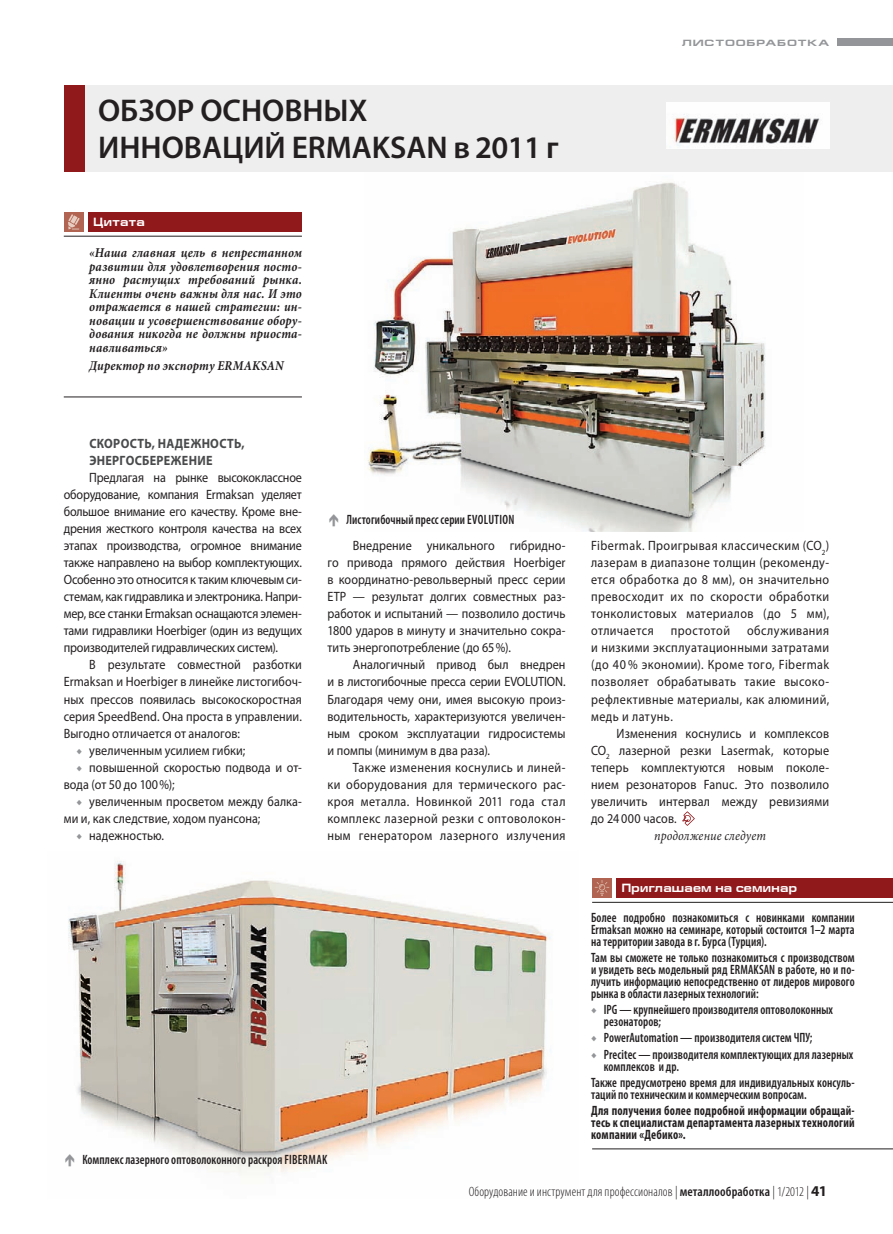
<style>
.page{position:relative;width:893px;height:1234px;background:#fff}
.page>*{position:absolute;margin:0;border:0;box-sizing:border-box;transform-origin:0 0}
.t1{font:600 31.5px/37.8px "Myriad Pro";color:#231f20}
.t2{font:13.5px/17px "Myriad Pro";letter-spacing:.01em;color:#231f20;text-align:justify;scale:.9 1}
.t3{font:600 condensed 13.5px/12px "Myriad Pro";letter-spacing:.01em;color:#231f20;scale:.9 1}
.t4{font:italic 700 13.5px/13.5px "Minion Pro";letter-spacing:.015em;color:#231f20;text-align:justify;scale:.9 1}
.t5{font:700 condensed 13.5px/12px "Myriad Pro";letter-spacing:.015em;color:#231f20;text-align:justify;scale:.9 1}
.t6{font:300 condensed 13.5px "Myriad Pro";letter-spacing:.005em;color:#231f20}
.t7{font:700 13.5px/17px "Myriad Pro";letter-spacing:.025em;color:#494a4b;scale:.9 1}
.t8{font:italic 13.5px "Minion Pro";letter-spacing:.01em;color:#231f20;scale:.9 1}
.t9{font:13.5px "Myriad Pro";letter-spacing:.035em;color:#231f20;scale:.9 1}
.t10{font:700 12px "Europe Ext";letter-spacing:.03em;color:#fff;scale:.9 1}
.t11{font:700 9px "Europe Ext";letter-spacing:.085em;color:#939598;scale:1.2 1}
.s1{font-family:"Minion Pro";color:#939598}
.s2{font-family:"Minion Pro";font-weight:400;font-stretch:normal;color:#939598}
.s3{font-weight:600}
.s4{font-weight:700;font-stretch:normal;font-size:15px}
</style>
<div class="page">
<svg style="left:682px;top:811px;width:13px;height:14px"></svg>
<img style="left:364px;top:171px;width:440px;height:360px">
<div style="left:69px;top:85px;width:824px;height:86px;background:#eeeeef"></div>
<div style="left:64px;top:85px;width:20px;height:86px;background:#90191c"></div>
<div style="left:88px;top:212px;width:214px;height:20px;background:#90191c"></div>
<div style="left:64px;top:212px;width:19px;height:20px;background:#b06451"></div>
<hr style="left:64px;top:236px;width:238px;height:1px;background:#231f20">
<svg style="left:68px;top:214px;width:12px;height:15px"></svg>
<img style="left:667px;top:102px;width:162px;height:47px">
<div style="left:616px;top:878px;width:277px;height:19px;background:#90191c"></div>
<div style="left:592px;top:878px;width:20px;height:19px;background:#b06451"></div>
<hr style="left:592px;top:901px;width:301px;height:1px;background:#231f20">
<hr style="left:64px;top:396px;width:238px;height:1px;background:#231f20">
<img style="left:68px;top:861px;width:483px;height:314px">
<hr style="left:592px;top:1148px;width:301px;height:1px;background:#231f20">
<svg style="left:595px;top:880px;width:14px;height:15px"></svg>
<div style="left:838px;top:38px;width:55px;height:7px;background:#939598"></div>
<svg style="left:68px;top:1153px;width:6px;height:12px"></svg>
<h1 class="t1" style="left:98px;top:94px;width:462px">ОБЗОР ОСНОВНЫХ<br>ИННОВАЦИЙ ERMAKSAN в 2011 г</h1>
<p class="t10" style="left:94px;top:217px;width:58px">Цитата</p>
<p class="t4" style="left:89px;top:247px;width:238px">«Наша главная цель в непрестанном развитии для удовлетворения посто&shy;янно растущих требований рынка.<br>Клиенты очень важны для нас. И это отражается в нашей стратегии: ин&shy;новации и усовершенствование обору&shy;дования никогда не должны приоста&shy;навливаться»</p>
<p class="t4" style="left:89px;top:359px;width:218px">Директор по экспорту ERMAKSAN</p>
<p class="t11" style="left:682px;top:39px;width:124px">ЛИСТООБРАБОТКА</p>
<p class="t7" style="left:89px;top:436px;width:174px">СКОРОСТЬ, НАДЕЖНОСТЬ,<br>ЭНЕРГОСБЕРЕЖЕНИЕ</p>
<p class="t2" style="left:64px;top:470px;width:266px;text-indent:26px">Предлагая на рынке высококлассное оборудование, компания Ermaksan уделяет большое внимание его качеству. Кроме вне&shy;дрения жесткого контроля качества на всех этапах производства, огромное внимание также направлено на выбор комплектующих.<br>Особенно это относится к таким ключевым си&shy;стемам, как гидравлика и электроника. Напри&shy;мер, все станки Ermaksan оснащаются элемен&shy;тами гидравлики Hoerbiger (один из ведущих производителей гидравлических систем).</p>
<p class="t2" style="left:64px;top:657px;width:266px;text-indent:26px">В результате совместной разботки Ermaksan и Hoerbiger в линейке листогибоч&shy;ных прессов появилась высокоскоростная серия SpeedBend. Она проста в управлении.<br>Выгодно отличается от аналогов:</p>
<p class="t2" style="left:77px;top:742px;width:189px"><span class="s1">◆</span> увеличенным усилием гибки;</p>
<p class="t2" style="left:64px;top:759px;width:266px;text-indent:13px"><span class="s1">◆</span> повышенной скоростью подвода и от&shy;вода (от 50 до 100 %);</p>
<p class="t2" style="left:64px;top:793px;width:266px;text-indent:13px"><span class="s1">◆</span> увеличенным просветом между балка&shy;ми и, как следствие, ходом пуансона;</p>
<p class="t2" style="left:77px;top:827px;width:99px"><span class="s1">◆</span> надежностью.</p>
<p class="t3" style="left:346px;top:514px;width:188px">Листогибочный пресс серии EVOLUTION</p>
<p class="t2" style="left:327px;top:538px;width:266px;text-indent:26px">Внедрение уникального гибридно&shy;го привода прямого действия Hoerbiger в координатно-револьверный пресс серии ЕТР — результат долгих совместных раз&shy;работок и испытаний — позволило достичь 1800 ударов в минуту и значительно сокра&shy;тить энергопотребление (до 65 %).</p>
<p class="t2" style="left:327px;top:657px;width:266px;text-indent:26px">Аналогичный привод был внедрен и в листогибочные пресса серии EVOLUTION.<br>Благодаря чему они, имея высокую произ&shy;водительность, характеризуются увеличен&shy;ным сроком эксплуатации гидросистемы и помпы (минимум в два раза).</p>
<p class="t2" style="left:327px;top:759px;width:266px;text-indent:26px">Также изменения коснулись и линей&shy;ки оборудования для термического рас&shy;кроя металла. Новинкой 2011 года стал комплекс лазерной резки с оптоволокон&shy;ным генератором лазерного излучения</p>
<p class="t3" style="left:82px;top:1154px;width:274px">Комплекс лазерного оптоволоконного раскроя FIBERMAK</p>
<p class="t2" style="left:591px;top:538px;width:266px">Fibermak. Проигрывая классическим (СО<sub>2</sub>) лазерам в диапазоне толщин (рекоменду&shy;ется обработка до 8 мм), он значительно превосходит их по скорости обработки тонколистовых материалов (до 5 мм), отличается</p>
<p class="t2" style="left:591px;top:623px;width:266px;text-indent:156px">обслуживания и низкими эксплуатационными затратами (до 40 % экономии). Кроме того, Fibermak позволяет обрабатывать такие высоко&shy;рефлективные материалы, как алюминий, медь и латунь.</p>
<p class="t2" style="left:591px;top:725px;width:266px;text-indent:26px">Изменения коснулись и комплексов СО<sub>2</sub> лазерной резки Lasermak, которые теперь комплектуются новым поколе&shy;нием резонаторов Fanuc. Это позволило увеличить интервал между ревизиями до 24 000 часов.</p>
<p class="t8" style="left:654px;top:829px;width:126px">продолжение следует</p>
<p class="t9" style="left:671px;top:625px;width:67px">простотой</p>
<p class="t10" style="left:622px;top:883px;width:196px">Приглашаем на семинар</p>
<p class="t3" style="left:591px;top:912px;width:294px;text-align:justify">Более подробно познакомиться с новинками компании Ermaksan можно на семинаре, который состоится 1–2 марта на территории завода в г. Бурса (Турция).</p>
<p class="t3" style="left:591px;top:952px;width:294px;text-align:justify">Там вы сможете не только познакомиться с производством и увидеть весь модельный ряд ERMAKSAN в работе, но и по&shy;лучить информацию непосредственно от лидеров мирового рынка в области лазерных технологий:</p>
<p class="t3" style="left:604px;top:1004px;width:256px;text-indent:-13px"><span class="s2">◆</span> IPG — крупнейшего производителя оптоволоконных резонаторов;</p>
<p class="t3" style="left:591px;top:1032px;width:248px"><span class="s2">◆</span> PowerAutomation — производителя систем ЧПУ;</p>
<p class="t3" style="left:604px;top:1049px;width:279px;text-indent:-13px"><span class="s2">◆</span> Precitec — производителя комплектующих для лазерных комплексов и др.</p>
<p class="t3" style="left:591px;top:1077px;width:294px">Также предусмотрено время для индивидуальных консуль&shy;таций по техническим и коммерческим вопросам.</p>
<p class="t5" style="left:591px;top:1105px;width:294px">Для получения более подробной информации обращай&shy;тесь к специалистам департамента лазерных технологий компании «Дебико».</p>
<p class="t6" style="left:469px;top:1186px;width:360px">Оборудование и инструмент для профессионалов | <span class="s3">металлообработка</span> | 1/2012 | <span class="s4">41</span></p>
</div>
